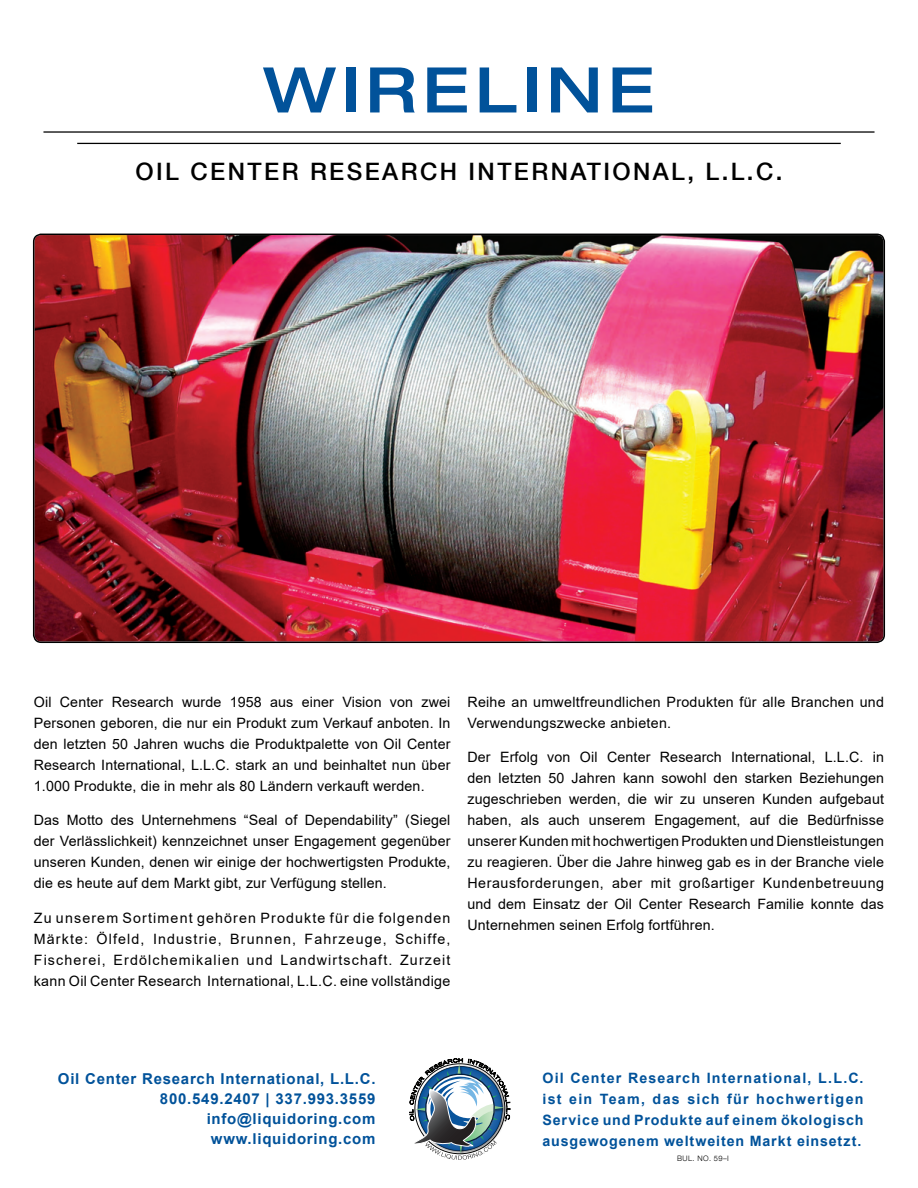
<style>
.page{position:relative;width:918px;height:1188px;background:#fff}
.page>*{position:absolute;margin:0;border:0;box-sizing:border-box;transform-origin:0 0}
.t1{font:500 expanded 63px "Helvetica Neue LT Com";letter-spacing:.09em;color:#01529a}
.Text{font:500 24px "Helvetica Neue LT Com";letter-spacing:.1em;color:#000}
.t2{font:700 15px "Arial";letter-spacing:.05em;color:#01529a}
.t3{font:14.25px/21px "Arial";letter-spacing:.01em;color:#000;text-align:justify}
.t4{font:700 14.25px/21px "Arial";letter-spacing:.06em;color:#01529a;text-align:justify}
.t5{font:300 7.5px "Helvetica Neue LT Com";letter-spacing:.05em;color:#000}
</style>
<div class="page">
<img style="left:34px;top:235px;width:850px;height:407px">
<div style="left:33px;top:234px;width:852px;height:409px;border:2px solid #000;border-radius:8px"></div>
<hr style="left:43px;top:131px;width:832px;height:2px;background:#000">
<hr style="left:77px;top:143px;width:764px;height:1px;background:#000">
<svg style="left:410px;top:1058px;width:100px;height:102px"></svg>
<p class="t1" style="left:263px;top:50px;width:393px">WIRELINE</p>
<p class="Text" style="left:136px;top:157px;width:648px">OIL CENTER RESEARCH INTERNATIONAL, L.L.C.</p>
<p class="t3" style="left:34px;top:691px;width:418px">Oil Center Research wurde 1958 aus einer Vision von zwei Personen geboren, die nur ein Produkt zum Verkauf anboten. In den letzten 50 Jahren wuchs die Produktpalette von Oil Center Research International, L.L.C. stark an und beinhaltet nun über 1.000 Produkte, die in mehr als 80 Ländern verkauft werden.</p>
<p class="t3" style="left:34px;top:810px;width:418px">Das Motto des Unternehmens “Seal of Dependability” (Siegel der Verlässlichkeit) kennzeichnet unser Engagement gegenüber unseren Kunden, denen wir einige der hochwertigsten Produkte, die es heute auf dem Markt gibt, zur Verfügung stellen.</p>
<p class="t3" style="left:34px;top:907px;width:418px">Zu unserem Sortiment gehören Produkte für die folgenden Märkte: Ölfeld, Industrie, Brunnen, Fahrzeuge, Schiffe, Fischerei, Erdölchemikalien und Landwirtschaft. Zurzeit kann Oil Center Research International, L.L.C. eine vollständige</p>
<p class="t3" style="left:467px;top:691px;width:418px">Reihe an umweltfreundlichen Produkten für alle Branchen und<br>Verwendungszwecke anbieten.</p>
<p class="t3" style="left:467px;top:747px;width:418px">Der Erfolg von Oil Center Research International, L.L.C. in den letzten 50 Jahren kann sowohl den starken Beziehungen zugeschrieben werden, die wir zu unseren Kunden aufgebaut haben, als auch unserem Engagement, auf die Bedürfnisse unserer Kunden mit hochwertigen Produkten und Dienstleistungen zu reagieren. Über die Jahre hinweg gab es in der Branche viele Herausforderungen, aber mit großartiger Kundenbetreuung und dem Einsatz der Oil Center Research Familie konnte das Unternehmen seinen Erfolg fortführen.</p>
<p class="t2" style="left:58px;top:1068px;width:319px">Oil Center Research International, L.L.C.</p>
<p class="t2" style="left:160px;top:1088px;width:217px">800.549.2407 | 337.993.3559</p>
<p class="t2" style="left:207px;top:1108px;width:170px">info@liquidoring.com</p>
<p class="t2" style="left:211px;top:1129px;width:166px">www.liquidoring.com</p>
<p class="t4" style="left:542px;top:1068px;width:323px">Oil Center Research International, L.L.C. ist ein Team, das sich für hochwertigen Service und Produkte auf einem ökologisch ausgewogenem weltweiten Markt einsetzt.</p>
<p class="t5" style="left:677px;top:1154px;width:53px">BUL. NO. 59–I</p>
</div>
